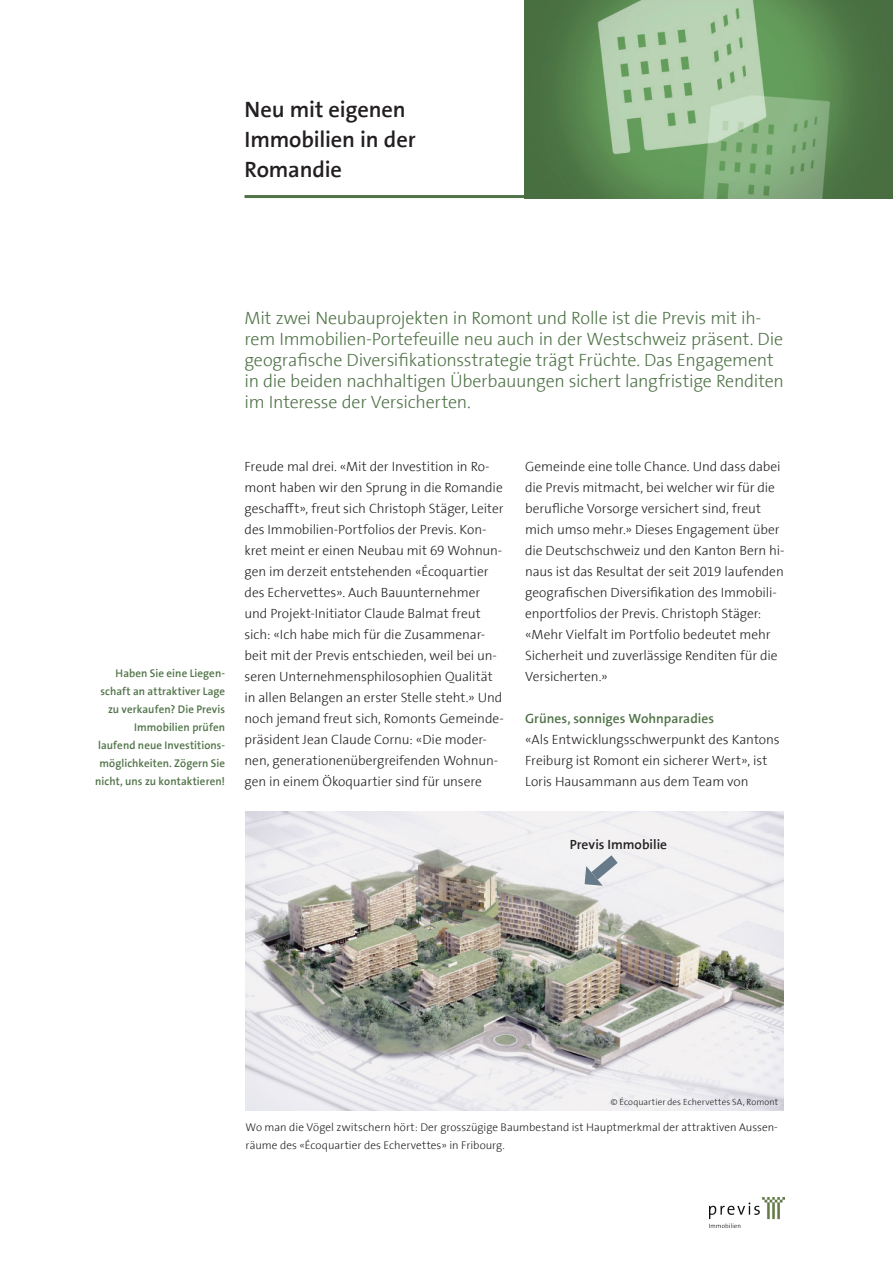
<style>
.page{position:relative;width:893px;height:1263px;background:#fff}
.page>*{position:absolute;margin:0;border:0;box-sizing:border-box;transform-origin:0 0}
.Haupttitel{font:300 22.5px/30px "Previs The Sans";letter-spacing:-.005em;color:#231f20}
.Lead{font:300 18px/21px "Previs The Sans";letter-spacing:-.015em;color:#507348}
.Lauftext{font:300 13.5px/21px "Previs The Sans";letter-spacing:-.005em;color:#231f20}
.Lauftext-2{font:300 13.5px "Previs The Sans";color:#507348}
.Lauftext-3{font:300 13.5px "Previs The Sans";color:#231f20}
.Legende_rechtsbündig{font:300 11.25px/18px "Previs The Sans";letter-spacing:.01em;color:#507348;text-align:right}
.Legende_rechtsbündig-2{font:300 11.25px/18px "Previs The Sans";letter-spacing:.005em;color:#231f20}
.Legende_rechtsbündig-3{font:300 9px "Previs The Sans";letter-spacing:.015em;color:#231f20}
</style>
<div class="page">
<img style="left:709px;top:1197px;width:75px;height:30px">
<img style="left:246px;top:811px;width:538px;height:299px">
<hr style="left:244px;top:195px;width:281px;height:3px;background:#507348">
<img style="left:524px;top:0;width:369px;height:198px">
<svg style="left:585px;top:855px;width:33px;height:31px"></svg>
<p class="Haupttitel" style="left:245px;top:96px;width:173px">Neu mit eigenen<br>Immobilien in der<br>Romandie</p>
<p class="Lead" style="left:244px;top:308px;width:541px">Mit zwei Neubauprojekten in Romont und Rolle ist die Previs mit ih&shy;rem Immobilien-Portefeuille neu auch in der Westschweiz präsent. Die geografische Diversifikationsstrategie trägt Früchte. Das Engagement in die beiden nachhaltigen Überbauungen sichert langfristige Renditen im Interesse der Versicherten.</p>
<p class="Legende_rechtsbündig" style="left:95px;top:665px;width:131px">Haben Sie eine Liegen&shy;schaft an attraktiver Lage zu verkaufen? Die Previs<br>Immobilien prüfen laufend neue Investitions&shy;möglichkeiten. Zögern Sie nicht, uns zu kontaktieren!</p>
<p class="Lauftext" style="left:244px;top:457px;width:261px">Freude mal drei. «Mit der Investition in Ro&shy;mont haben wir den Sprung in die Romandie geschafft», freut sich Christoph Stäger, Leiter des Immobilien-Portfolios der Previs. Kon&shy;kret meint er einen Neubau mit 69 Wohnun&shy;gen im derzeit entstehenden «Écoquartier des Echervettes». Auch Bauunternehmer und Projekt-Initiator Claude Balmat freut sich: «Ich habe mich für die Zusammenar&shy;beit mit der Previs entschieden, weil bei un&shy;seren Unternehmensphilosophien Qualität in allen Belangen an erster Stelle steht.» Und noch jemand freut sich, Romonts Gemeinde&shy;präsident Jean Claude Cornu: «Die moder&shy;nen, generationenübergreifenden Wohnun&shy;gen in einem Ökoquartier sind für unsere</p>
<p class="Lauftext" style="left:525px;top:457px;width:261px">Gemeinde eine tolle Chance. Und dass dabei die Previs mitmacht, bei welcher wir für die berufliche Vorsorge versichert sind, freut mich umso mehr.» Dieses Engagement über die Deutschschweiz und den Kanton Bern hi&shy;naus ist das Resultat der seit 2019 laufenden geografischen Diversifikation des Immobili&shy;enportfolios der Previs. Christoph Stäger: «Mehr Vielfalt im Portfolio bedeutet mehr Sicherheit und zuverlässige Renditen für die Versicherten.»</p>
<p class="Lauftext-2" style="left:525px;top:711px;width:190px">Grünes, sonniges Wohnparadies</p>
<p class="Lauftext" style="left:525px;top:730px;width:256px">«Als Entwicklungsschwerpunkt des Kantons<br>Freiburg ist Romont ein sicherer Wert», ist<br>Loris Hausammann aus dem Team von</p>
<p class="Lauftext-3" style="left:570px;top:837px;width:99px">Previs Immobilie</p>
<p class="Legende_rechtsbündig-3" style="left:611px;top:1098px;width:169px">© Écoquartier des Echervettes SA, Romont</p>
<p class="Legende_rechtsbündig-2" style="left:246px;top:1119px;width:534px">Wo man die Vögel zwitschern hört: Der grosszügige Baumbestand ist Hauptmerkmal der attraktiven Aussen&shy;räume des «Écoquartier des Echervettes» in Fribourg.</p>
</div>
